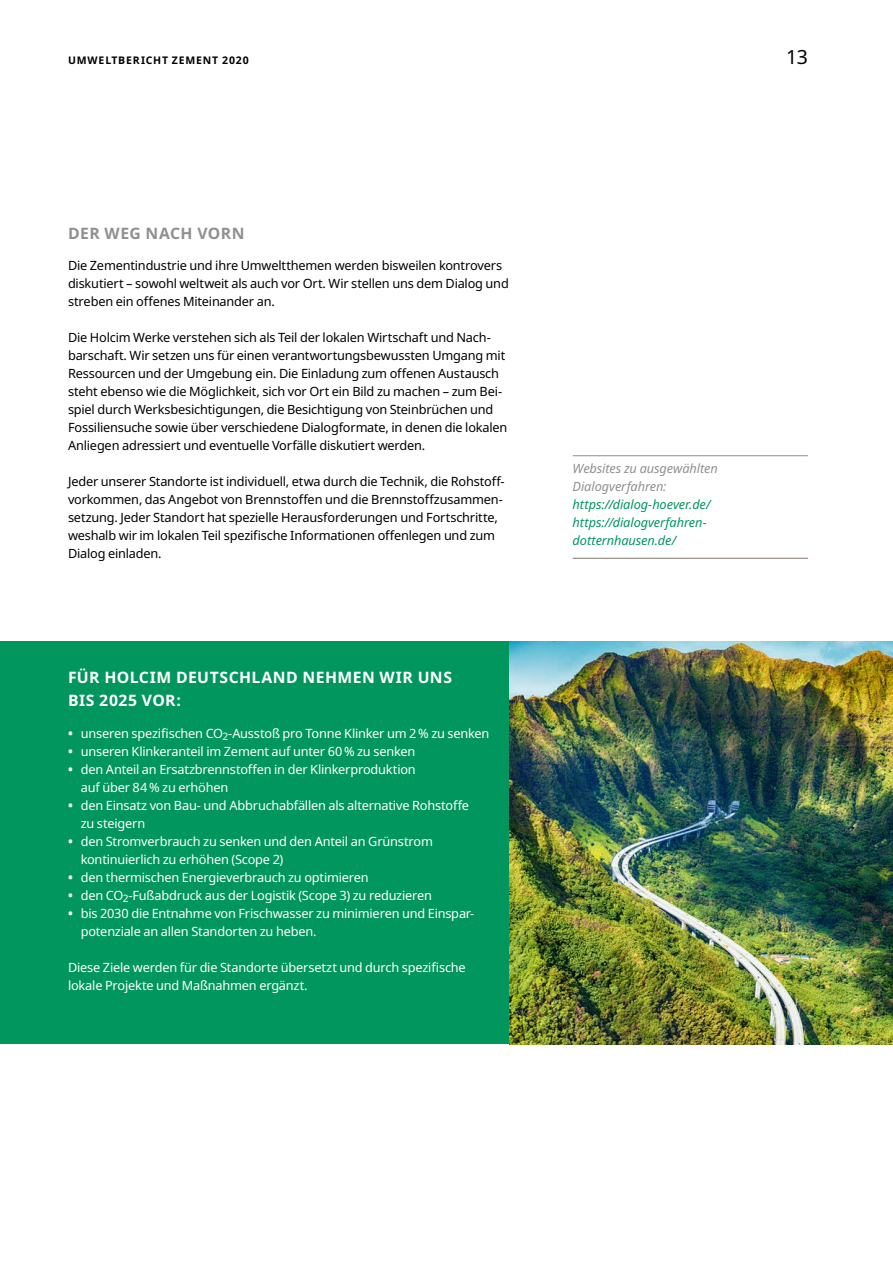
<style>
.page{position:relative;width:893px;height:1263px;background:#fff}
.page>*{position:absolute;margin:0;border:0;box-sizing:border-box;transform-origin:0 0}
.t1{font:19.5px "Noto Sans";color:#000}
.t2{font:700 15.75px/22.5px "Noto Sans";letter-spacing:.025em;color:#fff}
.t3{font:700 15.75px "Noto Sans";letter-spacing:.025em;color:#8f908f}
.t4{font:12.75px/18px "Noto Sans";letter-spacing:-.015em;color:#000}
.t5{font:12.75px/18px "Noto Sans";letter-spacing:-.015em;color:#fff}
.t6{font:italic 12.75px/18px "Noto Sans";letter-spacing:-.01em;color:#00965e}
.t7{font:italic 12.75px/18px "Noto Sans";letter-spacing:-.01em;color:#8f908f}
.t8{font:700 10.5px "Noto Sans";letter-spacing:.08em;color:#000}
.s1{font-weight:700}
</style>
<div class="page">
<div style="left:0;top:642px;width:510px;height:402px;background:#00965e"></div>
<hr style="left:573px;top:455px;width:235px;height:1px;background:#8f908f">
<hr style="left:573px;top:558px;width:235px;height:1px;background:#84776e">
<img style="left:510px;top:642px;width:383px;height:402px">
<p class="t8" style="left:68px;top:53px;width:182px">UMWELTBERICHT ZEMENT 2020</p>
<h1 class="t1" style="left:786px;top:43px;width:23px">13</h1>
<p class="t3" style="left:68px;top:222px;width:178px">DER WEG NACH VORN</p>
<p class="t4" style="left:68px;top:256px;width:442px">Die Zementindustrie und ihre Umweltthemen werden bisweilen kontrovers diskutiert – sowohl weltweit als auch vor Ort. Wir stellen uns dem Dialog und streben ein offenes Miteinander an.</p>
<p class="t4" style="left:68px;top:328px;width:441px">Die Holcim Werke verstehen sich als Teil der lokalen Wirtschaft und Nach&shy;barschaft. Wir setzen uns für einen verantwortungsbewussten Umgang mit Ressourcen und der Umgebung ein. Die Einladung zum offenen Austausch steht ebenso wie die Möglichkeit, sich vor Ort ein Bild zu machen – zum Bei&shy;spiel durch Werksbesichtigungen, die Besichtigung von Steinbrüchen und Fossiliensuche sowie über verschiedene Dialogformate, in denen die lokalen Anliegen adressiert und eventuelle Vorfälle diskutiert werden.</p>
<p class="t4" style="left:68px;top:472px;width:438px">Jeder unserer Standorte ist individuell, etwa durch die Technik, die Rohstoff&shy;vorkommen, das Angebot von Brennstoffen und die Brennstoffzusammen&shy;setzung. Jeder Standort hat spezielle Herausforderungen und Fortschritte, weshalb wir im lokalen Teil spezifische Informationen offenlegen und zum Dialog einladen.</p>
<p class="t2" style="left:68px;top:666px;width:385px">FÜR HOLCIM DEUTSCHLAND NEHMEN WIR UNS<br>BIS 2025 VOR:</p>
<p class="t5" style="left:68px;top:724px;width:423px"><span class="s1">•</span> unseren spezifischen CO<sub>2</sub>-Ausstoß pro Tonne Klinker um 2 % zu senken</p>
<p class="t5" style="left:68px;top:742px;width:349px"><span class="s1">•</span> unseren Klinkeranteil im Zement auf unter 60 % zu senken</p>
<p class="t5" style="left:81px;top:760px;width:337px;text-indent:-13px"><span class="s1">•</span> den Anteil an Ersatzbrennstoffen in der Klinkerproduktion auf über 84 % zu erhöhen</p>
<p class="t5" style="left:81px;top:796px;width:390px;text-indent:-13px"><span class="s1">•</span> den Einsatz von Bau- und Abbruchabfällen als alternative Rohstoffe zu steigern</p>
<p class="t5" style="left:81px;top:832px;width:354px;text-indent:-13px"><span class="s1">•</span> den Stromverbrauch zu senken und den Anteil an Grünstrom kontinuierlich zu erhöhen (Scope 2)</p>
<p class="t5" style="left:68px;top:868px;width:302px"><span class="s1">•</span> den thermischen Energieverbrauch zu optimieren</p>
<p class="t5" style="left:68px;top:886px;width:366px"><span class="s1">•</span> den CO<sub>2</sub>-Fußabdruck aus der Logistik (Scope 3) zu reduzieren</p>
<p class="t5" style="left:81px;top:904px;width:395px;text-indent:-13px"><span class="s1">•</span> bis 2030 die Entnahme von Frischwasser zu minimieren und Einspar&shy;potenziale an allen Standorten zu heben.</p>
<p class="t5" style="left:68px;top:958px;width:399px">Diese Ziele werden für die Standorte übersetzt und durch spezifische lokale Projekte und Maßnahmen ergänzt.</p>
<p class="t7" style="left:573px;top:459px;width:147px">Websites zu ausgewählten<br>Dialogverfahren:</p>
<p class="t6" style="left:573px;top:495px;width:140px">https://dialog-hoever.de/ https://dialogverfahren&shy;dotternhausen.de/</p>
</div>
